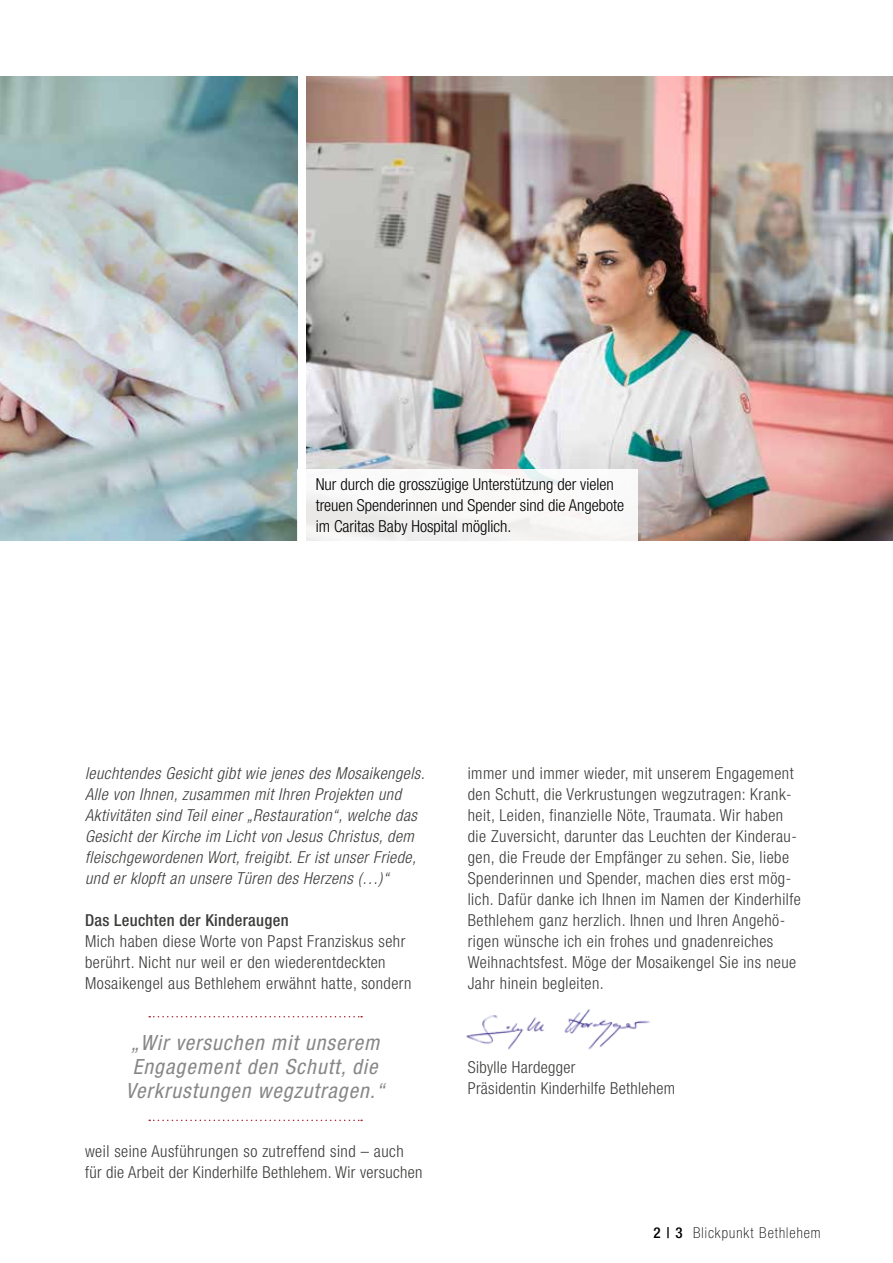
<style>
.page{position:relative;width:893px;height:1263px;background:#fff}
.page>*{position:absolute;margin:0;border:0;box-sizing:border-box;transform-origin:0 0}
.t1{font:italic condensed 21px/24px "Helvetica Neue";letter-spacing:.05em;color:#878787;text-align:center}
.t2{font:300 condensed 16.5px/21px "Helvetica Neue";letter-spacing:.03em;color:#3c3c3b}
.t3{font:italic 300 condensed 16.5px/21px "Helvetica Neue";letter-spacing:.03em;color:#3c3c3b}
.t4{font:300 condensed 16.5px/21px "Helvetica Neue";color:#000}
.t5{font:500 condensed 16.5px "Helvetica Neue";letter-spacing:.02em;color:#3c3c3b}
.t6{font:100 condensed 15px "Helvetica Neue";letter-spacing:.07em;color:#000}
.s1{font-weight:500}
</style>
<div class="page">
<img style="left:0;top:77px;width:298px;height:463px">
<img style="left:306px;top:77px;width:587px;height:463px">
<div style="left:298px;top:470px;width:340px;height:85px;background:linear-gradient(to right,#f5f4f4,#faf9f9)"></div>
<img style="left:466px;top:1009px;width:184px;height:41px">
<svg style="left:149px;top:1016px;width:213px;height:1px"></svg>
<svg style="left:149px;top:1119px;width:213px;height:2px"></svg>
<p class="t4" style="left:316px;top:473px;width:310px">Nur durch die grosszügige Unterstützung der vielen treuen Spenderinnen und Spender sind die Angebote im Caritas Baby Hospital möglich.</p>
<p class="t3" style="left:85px;top:762px;width:341px">leuchtendes Gesicht gibt wie jenes des Mosaikengels.<br>Alle von Ihnen, zusammen mit Ihren Projekten und Aktivitäten sind Teil einer „Restauration“, welche das Gesicht der Kirche im Licht von Jesus Christus, dem fleischgewordenen Wort, freigibt. Er ist unser Friede, und er klopft an unsere Türen des Herzens (…)“</p>
<p class="t5" style="left:85px;top:910px;width:205px">Das Leuchten der Kinderaugen</p>
<p class="t2" style="left:85px;top:930px;width:328px">Mich haben diese Worte von Papst Franziskus sehr berührt. Nicht nur weil er den wiederentdeckten<br>Mosaikengel aus Bethlehem erwähnt hatte, sondern</p>
<p class="t1" style="left:126px;top:1030px;width:260px">„Wir versuchen mit unserem<br>Engagement den Schutt, die<br>Verkrustungen wegzutragen.“</p>
<p class="t2" style="left:85px;top:1140px;width:339px">weil seine Ausführungen so zutreffend sind – auch für die Arbeit der Kinderhilfe Bethlehem. Wir versuchen</p>
<p class="t2" style="left:468px;top:762px;width:335px">immer und immer wieder, mit unserem Engagement den Schutt, die Verkrustungen wegzutragen: Krank&shy;heit, Leiden, finanzielle Nöte, Traumata. Wir haben die Zuversicht, darunter das Leuchten der Kinderau&shy;gen, die Freude der Empfänger zu sehen. Sie, liebe Spenderinnen und Spender, machen dies erst mög&shy;lich. Dafür danke ich Ihnen im Namen der Kinderhilfe Bethlehem ganz herzlich. Ihnen und Ihren Angehö&shy;rigen wünsche ich ein frohes und gnadenreiches Weihnachtsfest. Möge der Mosaikengel Sie ins neue Jahr hinein begleiten.</p>
<p class="t2" style="left:468px;top:1056px;width:209px">Sibylle Hardegger<br>Präsidentin Kinderhilfe Bethlehem</p>
<p class="t6" style="left:653px;top:1224px;width:169px"><span class="s1">2 | 3</span> Blickpunkt Bethlehem</p>
</div>
